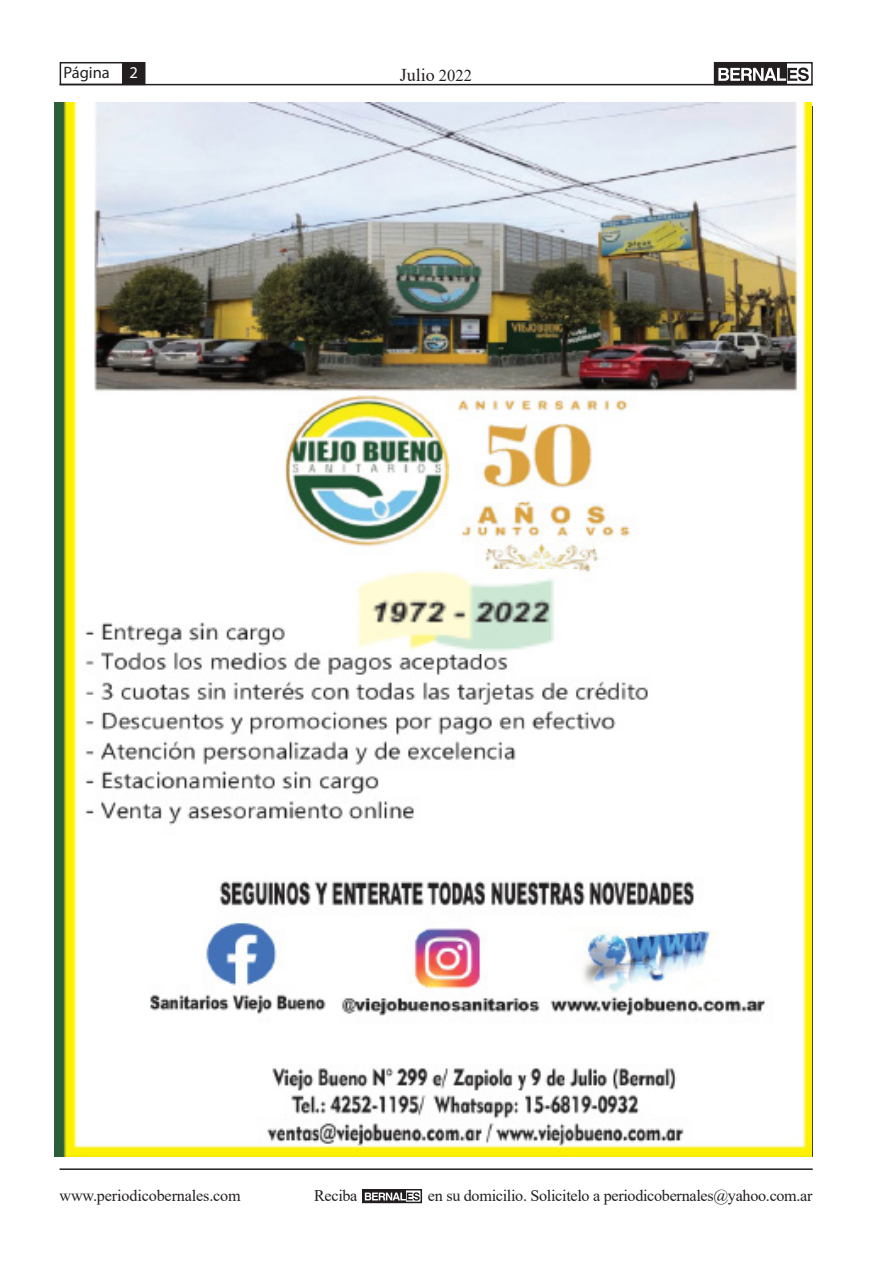
<style>
.page{position:relative;width:893px;height:1263px;background:#fff}
.page>*{position:absolute;margin:0;border:0;box-sizing:border-box;transform-origin:0 0}
.t1{font:18px "Times New Roman";color:#231f20}
.t2{font:16.5px "Myriad Pro";color:#231f20}
.t3{font:16.2px "Times New Roman";letter-spacing:-.02em;color:#231f20}
.s1{color:#fff}
.s2{font-size:16.5px}
</style>
<div class="page">
<div style="left:122px;top:63px;width:23px;height:21px;background:#231f20"></div>
<div style="left:60px;top:62px;width:85px;height:23px;border:2px solid #231f20"></div>
<hr style="left:60px;top:84px;width:753px;height:1px;background:#231f20">
<hr style="left:60px;top:1168px;width:753px;height:2px;background:#231f20">
<div style="left:715px;top:63px;width:72px;height:22px;background:#231f20"></div>
<svg style="left:718px;top:68px;width:91px;height:13px"></svg>
<div style="left:714px;top:62px;width:99px;height:23px;border:2px solid #231f20"></div>
<svg style="left:365px;top:1192px;width:54px;height:8px"></svg>
<div style="left:362px;top:1189px;width:60px;height:14px;border:2px solid #231f20"></div>
<img style="left:54px;top:102px;width:757px;height:1054px">
<img style="left:333px;top:569px;width:245px;height:84px">
<p class="t2" style="left:64px;top:63px;width:76px">Página <span class="s1">2</span></p>
<p class="t1" style="left:400px;top:62px;width:74px">Julio <span class="s2">2022</span></p>
<p class="t3" style="left:60px;top:1184px;width:183px">www.periodicobernales.com</p>
<p class="t3" style="left:314px;top:1184px;width:45px">Reciba</p>
<p class="t3" style="left:428px;top:1184px;width:386px">en su domicilio. Solicitelo a periodicobernales@yahoo.com.ar</p>
</div>
